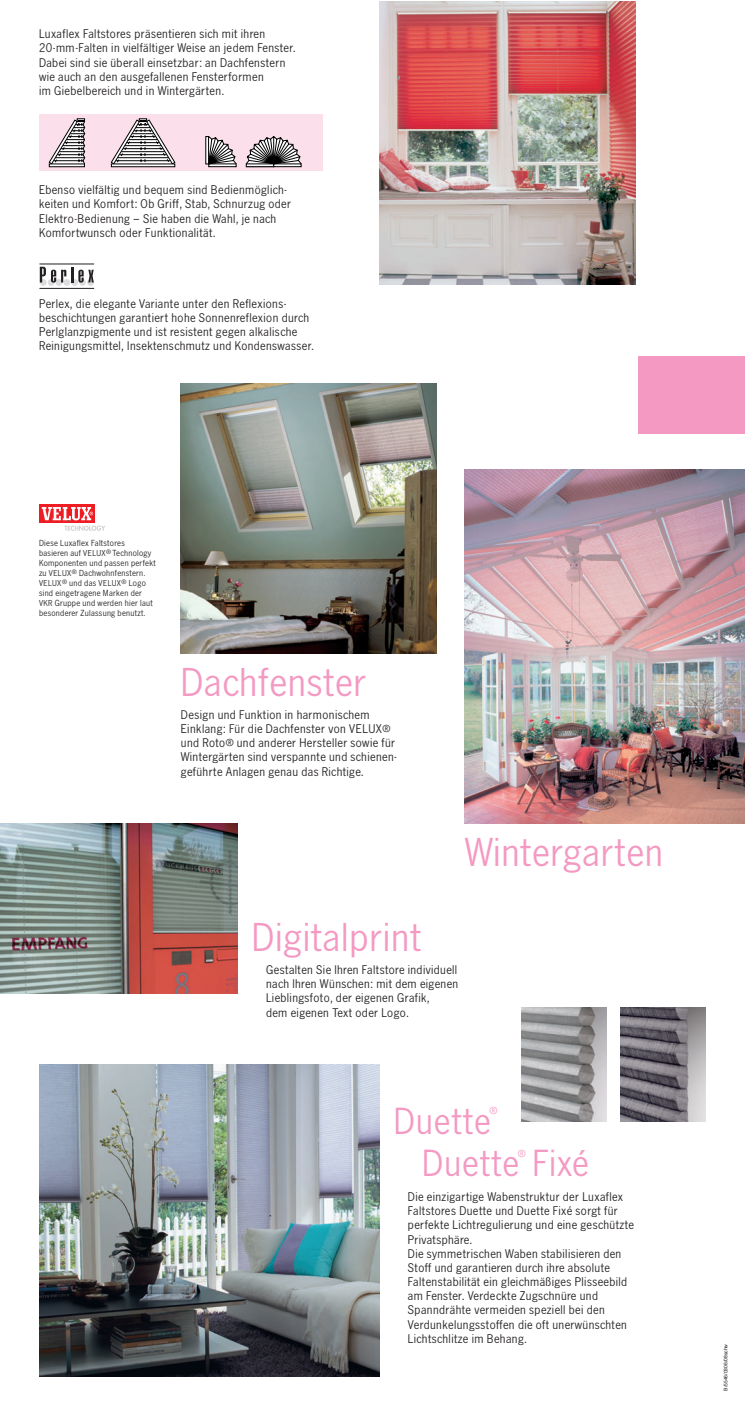
<style>
.page{position:relative;width:745px;height:1418px;background:#fff}
.page>*{position:absolute;margin:0;border:0;box-sizing:border-box;transform-origin:0 0}
.t1{font:40px "News Gothic BQ";letter-spacing:.02em;color:#f499c2}
.t2{font:37.5px "News Gothic BQ";letter-spacing:.025em;color:#f499c2}
.t3{font:12.5px/14.1px "News Gothic BQ";letter-spacing:.03em;color:#231f20}
.t4{font:10px "Meta Plus Normal";color:#f499c2}
.t5{font:8.75px/9.9px "News Gothic BQ";letter-spacing:.03em;color:#231f20}
.t6{font:8.5px "News Gothic BQ";letter-spacing:.05em;color:#231f20}
.t7{font:5px "Helvetica";color:#231f20}
.s1{font-size:8.5px}
.s2{font-size:8.75px}
.s3{font-family:"Meta Plus Normal";font-size:10px}
</style>
<div class="page">
<div style="left:638px;top:355px;width:106px;height:78px;background:#f499c2"></div>
<img style="left:181px;top:384px;width:255px;height:269px">
<img style="left:464px;top:469px;width:280px;height:354px">
<img style="left:379px;top:1px;width:255px;height:284px">
<img style="left:39px;top:1064px;width:340px;height:312px">
<img style="left:521px;top:1007px;width:85px;height:114px">
<div style="left:39px;top:504px;width:55px;height:19px;background:#ee1d23"></div>
<svg style="left:42px;top:507px;width:63px;height:24px"></svg>
<img style="left:620px;top:1007px;width:85px;height:114px">
<img style="left:0;top:823px;width:237px;height:170px">
<div style="left:40px;top:279px;width:7px;height:7px;background:#dcdddf;border-radius:50%"></div>
<div style="left:48px;top:279px;width:6px;height:7px;background:#dcdddf;border-radius:50%"></div>
<div style="left:55px;top:279px;width:7px;height:7px;background:#dcdddf;border-radius:50%"></div>
<div style="left:63px;top:279px;width:7px;height:7px;background:#dcdddf;border-radius:50%"></div>
<div style="left:71px;top:279px;width:7px;height:7px;background:#dcdddf;border-radius:50%"></div>
<svg style="left:79px;top:279px;width:7px;height:7px"></svg>
<svg style="left:87px;top:279px;width:7px;height:7px"></svg>
<svg style="left:40px;top:267px;width:54px;height:15px"></svg>
<hr style="left:39px;top:263px;width:55px;height:1px;background:#231f20">
<hr style="left:39px;top:288px;width:55px;height:1px;background:#231f20">
<div style="left:103px;top:114px;width:85px;height:57px;background:#fbdfeb"></div>
<svg style="left:111px;top:119px;width:64px;height:45px"></svg>
<div style="left:111px;top:164px;width:64px;height:3px;background:#fff;border:1px solid #000"></div>
<div style="left:39px;top:114px;width:64px;height:57px;background:#fbdfeb"></div>
<div style="left:49px;top:164px;width:36px;height:3px;background:#fff;border:1px solid #000"></div>
<svg style="left:49px;top:119px;width:36px;height:45px"></svg>
<div style="left:237px;top:114px;width:85px;height:57px;background:#fbdfeb"></div>
<svg style="left:245px;top:136px;width:56px;height:31px"></svg>
<div style="left:188px;top:114px;width:49px;height:57px;background:#fbdfeb"></div>
<svg style="left:205px;top:136px;width:3px;height:28px"></svg>
<div style="left:208px;top:164px;width:28px;height:3px;background:#fff;border:1px solid #000"></div>
<svg style="left:208px;top:136px;width:29px;height:28px"></svg>
<p class="t3" style="left:39px;top:28px;width:258px">Luxaflex Faltstores präsentieren sich mit ihren 20-mm-Falten in vielfältiger Weise an jedem Fenster.<br>Dabei sind sie überall einsetzbar: an Dachfenstern wie auch an den ausgefallenen Fensterformen<br>im Giebelbereich und in Wintergärten.</p>
<p class="t3" style="left:39px;top:184px;width:253px">Ebenso vielfältig und bequem sind Bedienmöglich&shy;keiten und Komfort: Ob Griff, Stab, Schnurzug oder Elektro-Bedienung – Sie haben die Wahl, je nach Komfortwunsch oder Funktionalität.</p>
<p class="t3" style="left:39px;top:297px;width:276px">Perlex, die elegante Variante unter den Reflexions&shy;beschichtungen garantiert hohe Sonnenreflexion durch Perlglanzpigmente und ist resistent gegen alkalische Reinigungsmittel, Insektenschmutz und Kondenswasser.</p>
<p class="t5" style="left:39px;top:538px;width:118px">Diese Luxaflex Faltstores basieren auf <span class="s1">VELUX</span><sup>®</sup> Technology<br>Komponenten und passen perfekt zu <span class="s1">VELUX</span><sup>®</sup> Dachwohnfenstern.</p>
<p class="t6" style="left:39px;top:580px;width:108px">VELUX<sup>®</sup> <span class="s2">und das</span> VELUX<sup>®</sup> <span class="s2">Logo</span></p>
<p class="t5" style="left:39px;top:588px;width:115px">sind eingetragene Marken der<br><span class="s1">VKR</span> Gruppe und werden hier laut besonderer Zulassung benutzt.</p>
<h1 class="t1" style="left:181px;top:667px;width:186px">Dachfenster</h1>
<p class="t3" style="left:181px;top:708px;width:217px">Design und Funktion in harmonischem Einklang: Für die Dachfenster von VELUX<span class="s3">® </span>und Roto<span class="s3">®</span> und anderer Hersteller sowie für Wintergärten sind verspannte und schienen&shy;geführte Anlagen genau das Richtige.</p>
<h1 class="t1" style="left:252px;top:922px;width:171px">Digitalprint</h1>
<h1 class="t1" style="left:464px;top:837px;width:200px">Wintergarten</h1>
<p class="t3" style="left:266px;top:963px;width:194px">Gestalten Sie Ihren Faltstore individuell nach Ihren Wünschen: mit dem eigenen Lieblingsfoto, der eigenen Grafik,<br>dem eigenen Text oder Logo.</p>
<h2 class="t2" style="left:393px;top:1106px;width:98px">Duette</h2>
<p class="t4" style="left:489px;top:1107px;width:9px">®</p>
<h2 class="t2" style="left:422px;top:1149px;width:168px">Duette Fixé</h2>
<p class="t4" style="left:517px;top:1149px;width:9px">®</p>
<p class="t3" style="left:407px;top:1190px;width:227px">Die einzigartige Wabenstruktur der Luxaflex Faltstores Duette und Duette Fixé sorgt für perfekte Lichtregulierung und eine geschützte Privatsphäre.<br>Die symmetrischen Waben stabilisieren den Stoff und garantieren durch ihre absolute Faltenstabilität ein gleichmäßiges Plisseebild am Fenster. Verdeckte Zugschnüre und Spanndrähte vermeiden speziell bei den Verdunkelungsstoffen die oft unerwünschten Lichtschlitze im Behang.</p>
<p class="t7" style="left:723px;top:1390px;width:48px;rotate:-90deg">B/5546/0306/08schw</p>
</div>
